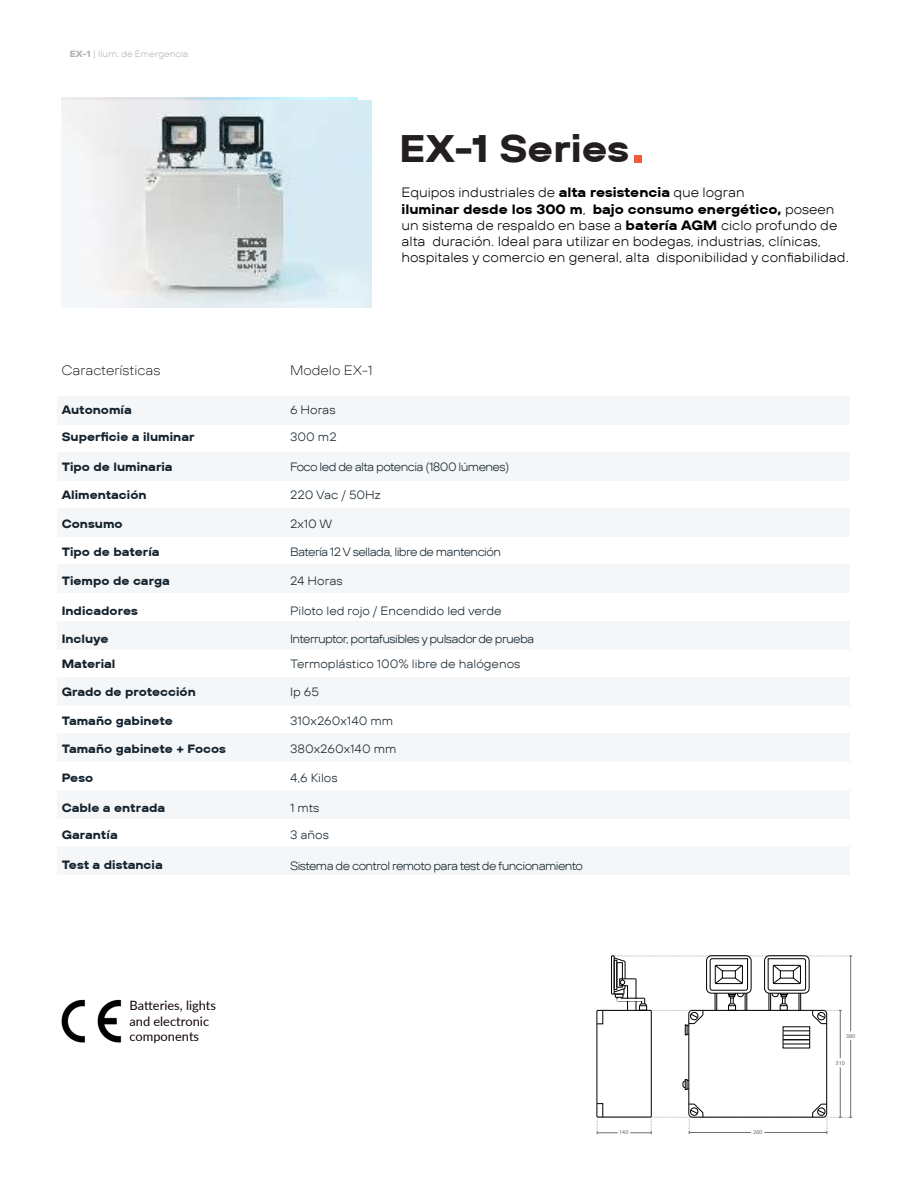
<style>
.page{position:relative;width:918px;height:1188px;background:#fff}
.page>*{position:absolute;margin:0;border:0;box-sizing:border-box;transform-origin:0 0}
.t1{font:700 38.25px "TT Hoves Pro Trl Exp";color:#231f20}
.t2{font:300 13.5px/16.2px "TT Hoves Pro Trl Exp";color:#000001}
.t3{font:200 13.5px "TT Hoves Pro Trl Exp";color:#000001}
.t4{font:12.9px/15.5px "Lato";color:#140405}
.t5{font:700 12px "TT Hoves Pro Trl Exp";color:#13222d}
.t6{font:300 12px "TT Hoves Pro Trl Exp";letter-spacing:-.05em;color:#13222d}
.t7{font:300 12px "TT Hoves Pro Trl Exp";color:#13222d}
.t8{font:300 9px "TT Hoves Pro Trl Exp";color:#b0b3b3}
.t9{font:6px "Myriad Pro";color:#6b6f70}
.s1{font-weight:700}
</style>
<div class="page">
<div style="left:57px;top:846px;width:793px;height:29px;background:#f4f6f7"></div>
<div style="left:57px;top:790px;width:793px;height:28px;background:#f4f6f7"></div>
<div style="left:57px;top:733px;width:793px;height:29px;background:#f4f6f7"></div>
<div style="left:57px;top:677px;width:793px;height:29px;background:#f4f6f7"></div>
<div style="left:57px;top:621px;width:793px;height:29px;background:#f4f6f7"></div>
<div style="left:57px;top:565px;width:793px;height:28px;background:#f4f6f7"></div>
<div style="left:57px;top:508px;width:793px;height:29px;background:#f4f6f7"></div>
<div style="left:57px;top:452px;width:793px;height:29px;background:#f4f6f7"></div>
<div style="left:57px;top:396px;width:793px;height:29px;background:#f4f6f7"></div>
<div style="left:635px;top:155px;width:7px;height:7px;background:#f15d36"></div>
<svg style="left:597px;top:955px;width:255px;height:179px"></svg>
<img style="left:61px;top:999px;width:61px;height:44px">
<img style="left:62px;top:101px;width:310px;height:207px">
<p class="t8" style="left:70px;top:48px;width:120px"><span class="s1">EX-1</span> | Ilum. de Emergencia</p>
<h1 class="t1" style="left:400px;top:124px;width:231px">EX-1 Series</h1>
<p class="t2" style="left:402px;top:184px;width:449px">Equipos industriales de <span class="s1">alta resistencia</span> que logran<br><span class="s1">iluminar desde los 300 m</span>, <span class="s1">bajo consumo energético,</span> poseen un sistema de respaldo en base a <span class="s1">batería AGM</span> ciclo profundo de alta duración. Ideal para utilizar en bodegas, industrias, clínicas, hospitales y comercio en general, alta disponibilidad y confiabilidad.</p>
<p class="t3" style="left:61px;top:362px;width:101px">Características</p>
<p class="t3" style="left:290px;top:362px;width:84px">Modelo EX-1</p>
<p class="t5" style="left:62px;top:402px;width:72px">Autonomía</p>
<p class="t6" style="left:290px;top:402px;width:47px">6 Horas</p>
<p class="t5" style="left:62px;top:429px;width:134px">Superficie a iluminar</p>
<p class="t6" style="left:290px;top:429px;width:48px">300 m2</p>
<p class="t5" style="left:62px;top:459px;width:113px">Tipo de luminaria</p>
<p class="t6" style="left:290px;top:459px;width:221px">Foco led de alta potencia (1800 lúmenes)</p>
<p class="t5" style="left:62px;top:487px;width:86px">Alimentación</p>
<p class="t7" style="left:290px;top:487px;width:92px">220 Vac / 50Hz</p>
<p class="t5" style="left:62px;top:516px;width:62px">Consumo</p>
<p class="t6" style="left:290px;top:516px;width:44px">2x10 W</p>
<p class="t5" style="left:62px;top:544px;width:99px">Tipo de batería</p>
<p class="t6" style="left:290px;top:544px;width:213px">Batería 12 V sellada, libre de mantención</p>
<p class="t5" style="left:62px;top:572px;width:110px">Tiempo de carga</p>
<p class="t6" style="left:290px;top:573px;width:54px">24 Horas</p>
<p class="t5" style="left:62px;top:602px;width:78px">Indicadores</p>
<p class="t7" style="left:290px;top:603px;width:213px">Piloto led rojo / Encendido led verde</p>
<p class="t5" style="left:62px;top:631px;width:48px">Incluye</p>
<p class="t6" style="left:290px;top:631px;width:246px">Interruptor, portafusibles y pulsador de prueba</p>
<p class="t5" style="left:62px;top:656px;width:55px">Material</p>
<p class="t7" style="left:290px;top:657px;width:232px">Termoplástico 100% libre de halógenos</p>
<p class="t5" style="left:62px;top:684px;width:136px">Grado de protección</p>
<p class="t6" style="left:290px;top:684px;width:31px">Ip 65</p>
<p class="t5" style="left:62px;top:712px;width:113px">Tamaño gabinete</p>
<p class="t7" style="left:290px;top:713px;width:105px">310x260x140 mm</p>
<p class="t5" style="left:62px;top:741px;width:166px">Tamaño gabinete + Focos</p>
<p class="t7" style="left:290px;top:741px;width:108px">380x260x140 mm</p>
<p class="t5" style="left:62px;top:769px;width:33px">Peso</p>
<p class="t6" style="left:290px;top:770px;width:49px">4,6 Kilos</p>
<p class="t5" style="left:62px;top:799px;width:105px">Cable a entrada</p>
<p class="t6" style="left:290px;top:800px;width:31px">1 mts</p>
<p class="t5" style="left:62px;top:826px;width:58px">Garantía</p>
<p class="t6" style="left:290px;top:827px;width:41px">3 años</p>
<p class="t5" style="left:62px;top:856px;width:103px">Test a distancia</p>
<p class="t6" style="left:290px;top:859px;width:295px">Sistema de control remoto para test de funcionamiento</p>
<p class="t4" style="left:129px;top:997px;width:88px">Batteries, lights and electronic components</p>
<p class="t9" style="left:619px;top:1128px;width:11px">140</p>
<p class="t9" style="left:753px;top:1128px;width:11px">260</p>
<p class="t9" style="left:846px;top:1032px;width:11px">380</p>
<p class="t9" style="left:836px;top:1059px;width:11px">310</p>
</div>
